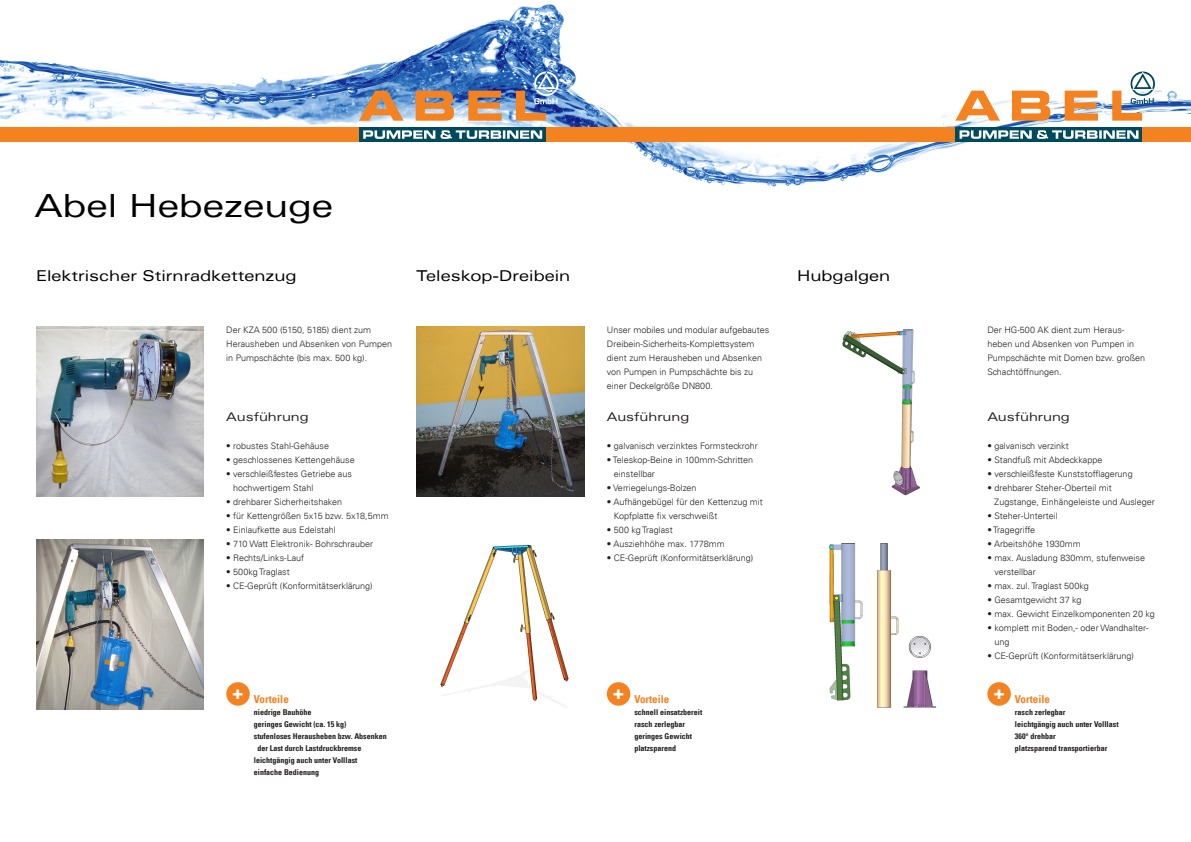
<style>
.page{position:relative;width:1191px;height:842px;background:#fff}
.page>*{position:absolute;margin:0;border:0;box-sizing:border-box;transform-origin:0 0}
.t1{font:expanded 32px "Univers LT";color:#000}
.t2{font:900 expanded 19px "Univers LT";color:#fff}
.t3{font:expanded 15px "Univers LT";color:#000}
.t4{font:expanded 12px "Univers LT";color:#231f20}
.t5{font:700 condensed 11px "Univers LT";color:#f58220}
.t6{font:300 9px/14px "Univers LT";color:#231f20}
.t7{font:700 condensed 8px "Univers LT";color:#231f20}
.s1{color:#fff}
</style>
<div class="page">
<img style="left:0;top:4px;width:1191px;height:184px">
<div style="left:0;top:128px;width:1191px;height:14px;background:#f58220"></div>
<div style="left:226px;top:682px;width:24px;height:24px;background:#f58220;border-radius:50%"></div>
<div style="left:607px;top:682px;width:23px;height:24px;background:#f58220;border-radius:50%"></div>
<div style="left:359px;top:128px;width:187px;height:14px;background:#004a5d"></div>
<svg style="left:363px;top:130px;width:179px;height:9px"></svg>
<svg style="left:359px;top:72px;width:199px;height:49px;background:#878797"></svg>
<div style="left:955px;top:128px;width:187px;height:14px;background:#004a5d"></div>
<svg style="left:959px;top:130px;width:179px;height:9px"></svg>
<svg style="left:955px;top:71px;width:200px;height:50px"></svg>
<img style="left:440px;top:544px;width:129px;height:163px">
<img style="left:829px;top:543px;width:108px;height:165px">
<img style="left:842px;top:329px;width:78px;height:167px">
<div style="left:987px;top:682px;width:24px;height:24px;background:#f58220;border-radius:50%"></div>
<img style="left:36px;top:327px;width:168px;height:170px">
<img style="left:416px;top:327px;width:168px;height:170px">
<img style="left:36px;top:539px;width:168px;height:170px">
<p class="t1" style="left:35px;top:186px;width:300px">Abel Hebezeuge</p>
<p class="t3" style="left:36px;top:267px;width:262px">Elektrischer Stirnradkettenzug</p>
<p class="t3" style="left:416px;top:267px;width:155px">Teleskop-Dreibein</p>
<p class="t3" style="left:797px;top:267px;width:95px">Hubgalgen</p>
<p class="t6" style="left:226px;top:323px;width:167px">Der KZA 500 (5150, 5185) dient zum<br>Herausheben und Absenken von Pumpen in Pumpschächte (bis max. 500 kg).</p>
<p class="t4" style="left:226px;top:409px;width:84px">Ausführung</p>
<p class="t6" style="left:226px;top:438px;width:104px">• robustes Stahl-Gehäuse</p>
<p class="t6" style="left:226px;top:452px;width:130px">• geschlossenes Kettengehäuse</p>
<p class="t6" style="left:226px;top:466px;width:127px">• verschleißfestes Getriebe aus</p>
<p class="t6" style="left:226px;top:480px;width:89px"><span class="s1">•</span> hochwertigem Stahl</p>
<p class="t6" style="left:226px;top:494px;width:117px">• drehbarer Sicherheitshaken</p>
<p class="t6" style="left:226px;top:508px;width:164px">• für Kettengrößen 5x15 bzw. 5x18,5mm</p>
<p class="t6" style="left:226px;top:522px;width:111px">• Einlaufkette aus Edelstahl</p>
<p class="t6" style="left:226px;top:536px;width:148px">• 710 Watt Elektronik- Bohrschrauber</p>
<p class="t6" style="left:226px;top:550px;width:79px">• Rechts/Links-Lauf</p>
<p class="t6" style="left:226px;top:564px;width:65px">• 500kg Traglast</p>
<p class="t6" style="left:226px;top:578px;width:148px">• CE-Geprüft (Konformitätserklärung)</p>
<p class="t2" style="left:232px;top:681px;width:13px">+</p>
<p class="t5" style="left:254px;top:692px;width:37px">Vorteile</p>
<p class="t7" style="left:254px;top:707px;width:59px">niedrige Bauhöhe</p>
<p class="t7" style="left:254px;top:719px;width:94px">geringes Gewicht (ca. 15 kg)</p>
<p class="t7" style="left:254px;top:731px;width:135px">stufenloses Herausheben bzw. Absenken</p>
<p class="t7" style="left:257px;top:743px;width:105px">der Last durch Lastdruckbremse</p>
<p class="t7" style="left:254px;top:755px;width:105px">leichtgängig auch unter Volllast</p>
<p class="t7" style="left:254px;top:767px;width:67px">einfache Bedienung</p>
<p class="t6" style="left:607px;top:323px;width:164px">Unser mobiles und modular aufgebautes Dreibein-Sicherheits-Komplettsystem dient zum Herausheben und Absenken von Pumpen in Pumpschächte bis zu einer Deckelgröße DN800.</p>
<p class="t4" style="left:607px;top:409px;width:84px">Ausführung</p>
<p class="t6" style="left:607px;top:438px;width:153px">• galvanisch verzinktes Formsteckrohr</p>
<p class="t6" style="left:607px;top:452px;width:148px">• Teleskop-Beine in 100mm-Schritten</p>
<p class="t6" style="left:607px;top:466px;width:50px"><span class="s1">•</span> einstellbar</p>
<p class="t6" style="left:607px;top:480px;width:91px">• Verriegelungs-Bolzen</p>
<p class="t6" style="left:607px;top:494px;width:157px">• Aufhängebügel für den Kettenzug mit</p>
<p class="t6" style="left:607px;top:508px;width:112px"><span class="s1">•</span> Kopfplatte fix verschweißt</p>
<p class="t6" style="left:607px;top:522px;width:67px">• 500 kg Traglast</p>
<p class="t6" style="left:607px;top:536px;width:119px">• Ausziehhöhe max. 1778mm</p>
<p class="t6" style="left:607px;top:550px;width:148px">• CE-Geprüft (Konformitätserklärung)</p>
<p class="t2" style="left:613px;top:681px;width:13px">+</p>
<p class="t5" style="left:634px;top:692px;width:37px">Vorteile</p>
<p class="t7" style="left:634px;top:707px;width:69px">schnell einsatzbereit</p>
<p class="t7" style="left:634px;top:719px;width:52px">rasch zerlegbar</p>
<p class="t7" style="left:634px;top:731px;width:59px">geringes Gewicht</p>
<p class="t7" style="left:634px;top:743px;width:43px">platzsparend</p>
<p class="t6" style="left:987px;top:323px;width:159px">Der HG-500 AK dient zum Heraus&shy;heben und Absenken von Pumpen in<br>Pumpschächte mit Domen bzw. großen<br>Schachtöffnungen.</p>
<p class="t4" style="left:987px;top:409px;width:84px">Ausführung</p>
<p class="t6" style="left:987px;top:438px;width:83px">• galvanisch verzinkt</p>
<p class="t6" style="left:987px;top:452px;width:117px">• Standfuß mit Abdeckkappe</p>
<p class="t6" style="left:987px;top:466px;width:147px">• verschleißfeste Kunststofflagerung</p>
<p class="t6" style="left:987px;top:480px;width:126px">• drehbarer Steher-Oberteil mit</p>
<p class="t6" style="left:987px;top:494px;width:169px"><span class="s1">•</span> Zugstange, Einhängeleiste und Ausleger</p>
<p class="t6" style="left:987px;top:508px;width:72px">• Steher-Unterteil</p>
<p class="t6" style="left:987px;top:522px;width:49px">• Tragegriffe</p>
<p class="t6" style="left:987px;top:536px;width:95px">• Arbeitshöhe 1930mm</p>
<p class="t6" style="left:987px;top:550px;width:159px">• max. Ausladung 830mm, stufenweise</p>
<p class="t6" style="left:987px;top:564px;width:50px"><span class="s1">•</span> verstellbar</p>
<p class="t6" style="left:987px;top:578px;width:103px">• max. zul. Traglast 500kg</p>
<p class="t6" style="left:987px;top:592px;width:96px">• Gesamtgewicht 37 kg</p>
<p class="t6" style="left:987px;top:606px;width:169px">• max. Gewicht Einzelkomponenten 20 kg</p>
<p class="t6" style="left:987px;top:620px;width:163px">• komplett mit Boden,- oder Wandhalter-</p>
<p class="t6" style="left:987px;top:634px;width:24px"><span class="s1">•</span> ung</p>
<p class="t6" style="left:987px;top:648px;width:148px">• CE-Geprüft (Konformitätserklärung)</p>
<p class="t2" style="left:993px;top:681px;width:13px">+</p>
<p class="t5" style="left:1015px;top:692px;width:37px">Vorteile</p>
<p class="t7" style="left:1015px;top:707px;width:52px">rasch zerlegbar</p>
<p class="t7" style="left:1015px;top:719px;width:105px">leichtgängig auch unter Volllast</p>
<p class="t7" style="left:1015px;top:731px;width:42px">360° drehbar</p>
<p class="t7" style="left:1015px;top:743px;width:94px">platzsparend transportierbar</p>
</div>
